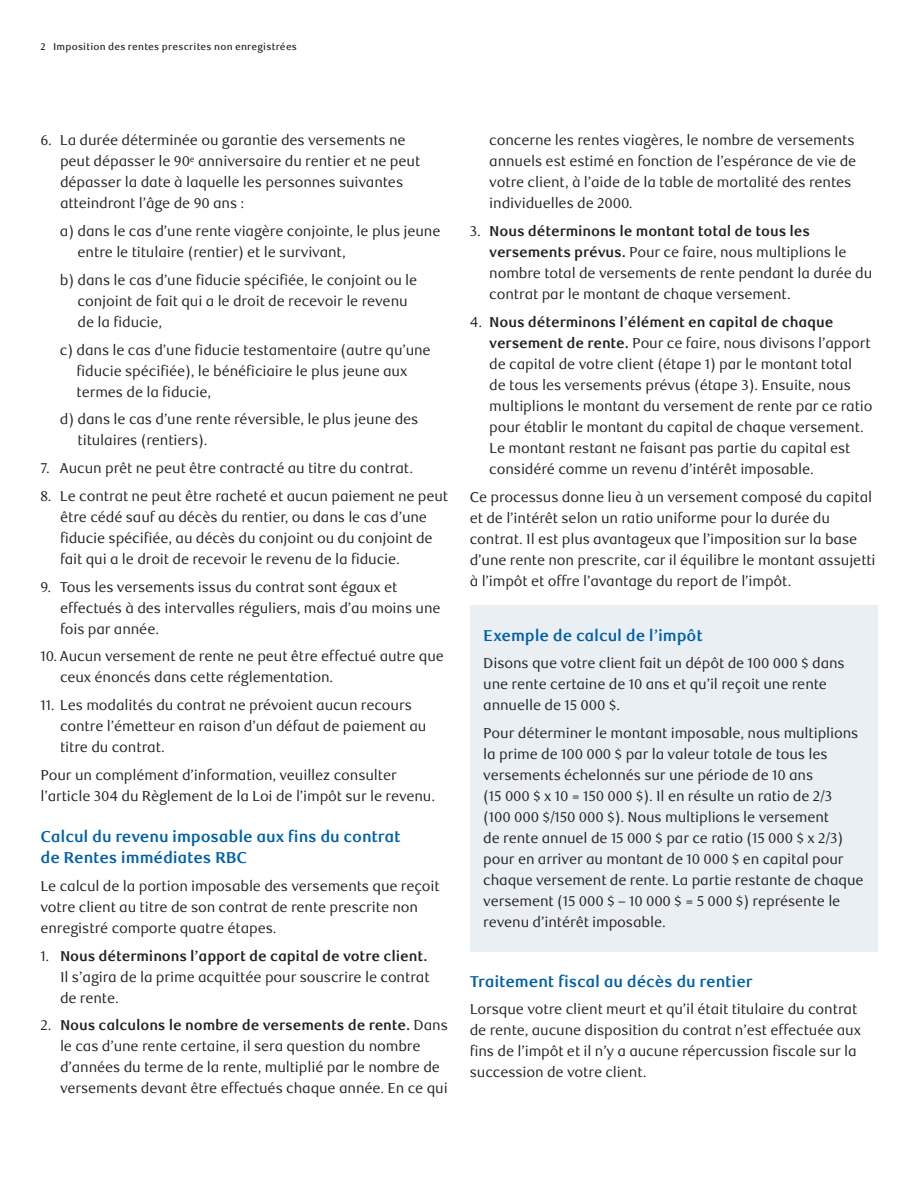
<style>
.page{position:relative;width:918px;height:1188px;background:#fff}
.page>*{position:absolute;margin:0;border:0;box-sizing:border-box;transform-origin:0 0}
.body_copy_new_VI{font:700 15.75px/21px "RBC Text";letter-spacing:-.01em;color:#0161aa}
.body_copy_new_VI-2{font:14.25px/21px "RBC Text";letter-spacing:-.01em;color:#231f20}
.t1{font:500 9.75px "RBC Text";letter-spacing:.02em;color:#231f20}
.s1{font-weight:700}
</style>
<div class="page">
<div style="left:470px;top:605px;width:408px;height:346px;background:#e9eff3"></div>
<p class="t1" style="left:40px;top:41px;width:258px">2 Imposition des rentes prescrites non enregistrées</p>
<p class="body_copy_new_VI-2" style="left:60px;top:130px;width:362px;text-indent:-20px">6. La durée déterminée ou garantie des versements ne peut dépasser le 90<sup>e</sup> anniversaire du rentier et ne peut dépasser la date à laquelle les personnes suivantes atteindront l’âge de 90 ans :</p>
<p class="body_copy_new_VI-2" style="left:78px;top:221px;width:365px;text-indent:-18px">a) dans le cas d’une rente viagère conjointe, le plus jeune entre le titulaire (rentier) et le survivant,</p>
<p class="body_copy_new_VI-2" style="left:78px;top:270px;width:341px;text-indent:-18px">b) dans le cas d’une fiducie spécifiée, le conjoint ou le conjoint de fait qui a le droit de recevoir le revenu de la fiducie,</p>
<p class="body_copy_new_VI-2" style="left:77px;top:339px;width:356px;text-indent:-17px">c) dans le cas d’une fiducie testamentaire (autre qu’une fiducie spécifiée), le bénéficiaire le plus jeune aux termes de la fiducie,</p>
<p class="body_copy_new_VI-2" style="left:78px;top:409px;width:342px;text-indent:-18px">d) dans le cas d’une rente réversible, le plus jeune des titulaires (rentiers).</p>
<p class="body_copy_new_VI-2" style="left:40px;top:458px;width:374px">7. Aucun prêt ne peut être contracté au titre du contrat.</p>
<p class="body_copy_new_VI-2" style="left:60px;top:486px;width:390px;text-indent:-20px">8. Le contrat ne peut être racheté et aucun paiement ne peut être cédé sauf au décès du rentier, ou dans le cas d’une fiducie spécifiée, au décès du conjoint ou du conjoint de fait qui a le droit de recevoir le revenu de la fiducie.</p>
<p class="body_copy_new_VI-2" style="left:60px;top:576px;width:382px;text-indent:-20px">9. Tous les versements issus du contrat sont égaux et effectués à des intervalles réguliers, mais d’au moins une fois par année.</p>
<p class="body_copy_new_VI-2" style="left:60px;top:646px;width:386px;text-indent:-20px">10. Aucun versement de rente ne peut être effectué autre que ceux énoncés dans cette réglementation.</p>
<p class="body_copy_new_VI-2" style="left:60px;top:695px;width:368px;text-indent:-20px">11. Les modalités du contrat ne prévoient aucun recours contre l’émetteur en raison d’un défaut de paiement au titre du contrat.</p>
<p class="body_copy_new_VI-2" style="left:40px;top:765px;width:396px">Pour un complément d’information, veuillez consulter l’article 304 du Règlement de la Loi de l’impôt sur le revenu.</p>
<p class="body_copy_new_VI" style="left:40px;top:826px;width:362px">Calcul du revenu imposable aux fins du contrat de Rentes immédiates RBC</p>
<p class="body_copy_new_VI-2" style="left:40px;top:876px;width:401px">Le calcul de la portion imposable des versements que reçoit votre client au titre de son contrat de rente prescrite non enregistré comporte quatre étapes.</p>
<p class="body_copy_new_VI-2" style="left:60px;top:945px;width:371px;text-indent:-20px">1. <span class="s1">Nous déterminons l’apport de capital de votre client.<br></span>Il s’agira de la prime acquittée pour souscrire le contrat de rente.</p>
<p class="body_copy_new_VI-2" style="left:60px;top:1015px;width:390px;text-indent:-20px">2. <span class="s1">Nous calculons le nombre de versements de rente.</span> Dans le cas d’une rente certaine, il sera question du nombre d’années du terme de la rente, multiplié par le nombre de versements devant être effectués chaque année. En ce qui</p>
<p class="body_copy_new_VI-2" style="left:489px;top:130px;width:369px">concerne les rentes viagères, le nombre de versements annuels est estimé en fonction de l’espérance de vie de votre client, à l’aide de la table de mortalité des rentes individuelles de 2000.</p>
<p class="body_copy_new_VI-2" style="left:489px;top:221px;width:385px;text-indent:-20px">3. <span class="s1">Nous déterminons le montant total de tous les versements prévus.</span> Pour ce faire, nous multiplions le nombre total de versements de rente pendant la durée du contrat par le montant de chaque versement.</p>
<p class="body_copy_new_VI-2" style="left:489px;top:312px;width:385px;text-indent:-20px">4. <span class="s1">Nous déterminons l’élément en capital de chaque versement de rente.</span> Pour ce faire, nous divisons l’apport de capital de votre client (étape 1) par le montant total de tous les versements prévus (étape 3). Ensuite, nous multiplions le montant du versement de rente par ce ratio pour établir le montant du capital de chaque versement.<br>Le montant restant ne faisant pas partie du capital est considéré comme un revenu d’intérêt imposable.</p>
<p class="body_copy_new_VI-2" style="left:470px;top:487px;width:407px">Ce processus donne lieu à un versement composé du capital et de l’intérêt selon un ratio uniforme pour la durée du contrat. Il est plus avantageux que l’imposition sur la base d’une rente non prescrite, car il équilibre le montant assujetti à l’impôt et offre l’avantage du report de l’impôt.</p>
<p class="body_copy_new_VI" style="left:483px;top:625px;width:221px">Exemple de calcul de l’impôt</p>
<p class="body_copy_new_VI-2" style="left:483px;top:653px;width:363px">Disons que votre client fait un dépôt de 100 000 $ dans une rente certaine de 10 ans et qu’il reçoit une rente annuelle de 15 000 $.</p>
<p class="body_copy_new_VI-2" style="left:483px;top:723px;width:382px">Pour déterminer le montant imposable, nous multiplions la prime de 100 000 $ par la valeur totale de tous les versements échelonnés sur une période de 10 ans<br>(15 000 $ x 10 = 150 000 $). Il en résulte un ratio de 2/3<br>(100 000 $/150 000 $). Nous multiplions le versement<br>de rente annuel de 15 000 $ par ce ratio (15 000 $ x 2/3) pour en arriver au montant de 10 000 $ en capital pour chaque versement de rente. La partie restante de chaque versement (15 000 $ – 10 000 $ = 5 000 $) représente le revenu d’intérêt imposable.</p>
<p class="body_copy_new_VI" style="left:470px;top:971px;width:285px">Traitement fiscal au décès du rentier</p>
<p class="body_copy_new_VI-2" style="left:470px;top:999px;width:393px">Lorsque votre client meurt et qu’il était titulaire du contrat de rente, aucune disposition du contrat n’est effectuée aux fins de l’impôt et il n’y a aucune répercussion fiscale sur la succession de votre client.</p>
</div>
